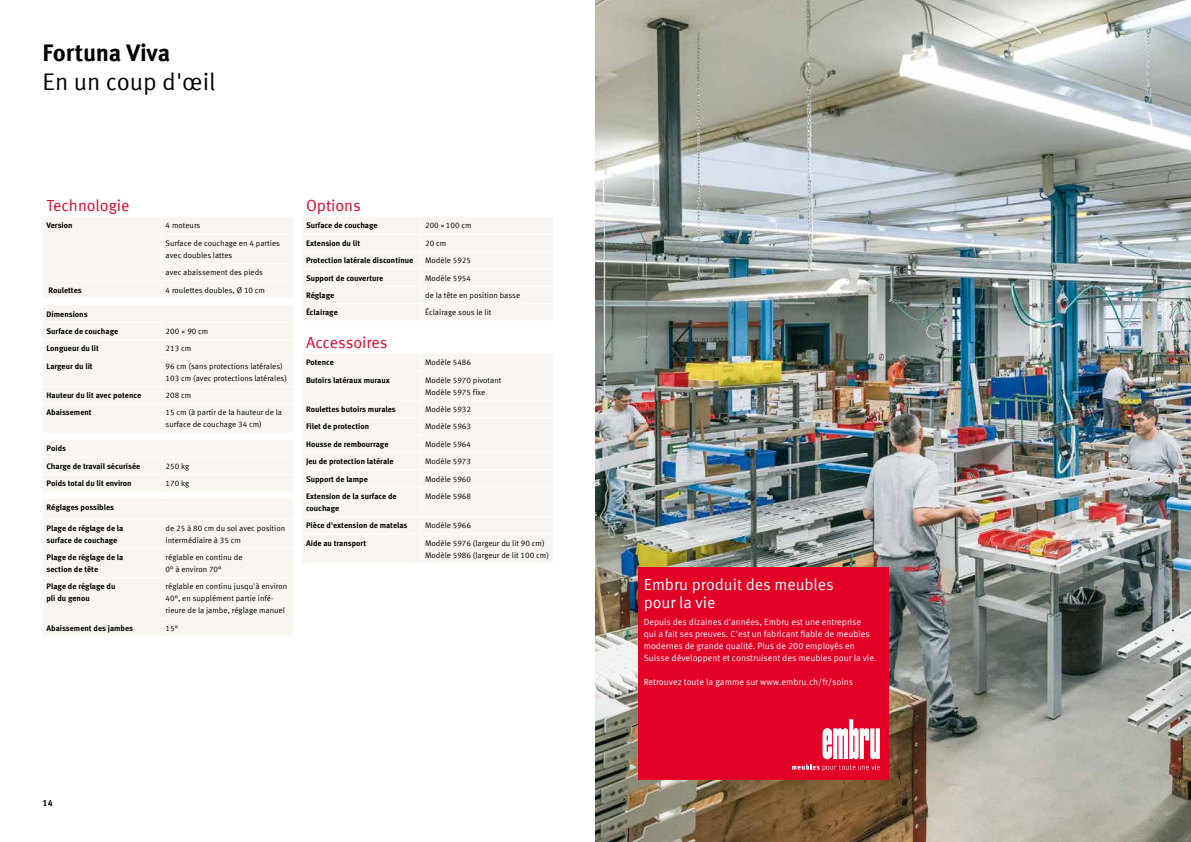
<style>
.page{position:relative;width:1191px;height:842px;background:#fff}
.page>*{position:absolute;margin:0;border:0;box-sizing:border-box;transform-origin:0 0}
.t1{font:24px "Meta Offc Norm";letter-spacing:-.005em;color:#000}
.t2{font:700 24px "Meta Offc";letter-spacing:-.01em;color:#000}
.t3{font:16px/18px "Meta Offc Norm";color:#fff}
.t4{font:16px "Meta Offc Norm";color:#e20026}
.t5{font:9px/12px "Meta Offc Norm";color:#fff}
.t6{font:9px "Meta Offc Norm";color:#000}
.t7{font:8px/12px "Meta Offc Norm";color:#000}
.t8{font:700 8px/12px "Meta Offc";color:#000}
</style>
<div class="page">
<img style="left:595px;top:0;width:596px;height:842px">
<div style="left:43px;top:306px;width:250px;height:126px;background:#f9f6f2"></div>
<div style="left:43px;top:217px;width:250px;height:80px;background:#f9f6f2"></div>
<div style="left:302px;top:217px;width:251px;height:103px;background:#f9f6f2"></div>
<div style="left:302px;top:354px;width:251px;height:209px;background:#f9f6f2"></div>
<hr style="left:302px;top:370px;width:119px;height:1px;background:#fff">
<hr style="left:421px;top:370px;width:132px;height:1px;background:#fff">
<hr style="left:302px;top:400px;width:119px;height:1px;background:#fff">
<hr style="left:421px;top:400px;width:132px;height:1px;background:#fff">
<hr style="left:302px;top:417px;width:119px;height:1px;background:#fff">
<hr style="left:421px;top:417px;width:132px;height:1px;background:#fff">
<hr style="left:302px;top:435px;width:119px;height:1px;background:#fff">
<hr style="left:421px;top:435px;width:132px;height:1px;background:#fff">
<hr style="left:302px;top:452px;width:119px;height:1px;background:#fff">
<hr style="left:421px;top:452px;width:132px;height:1px;background:#fff">
<hr style="left:302px;top:469px;width:119px;height:1px;background:#fff">
<hr style="left:421px;top:469px;width:132px;height:1px;background:#fff">
<hr style="left:302px;top:487px;width:119px;height:1px;background:#fff">
<hr style="left:421px;top:487px;width:132px;height:1px;background:#fff">
<hr style="left:302px;top:516px;width:119px;height:1px;background:#fff">
<hr style="left:421px;top:516px;width:132px;height:1px;background:#fff">
<hr style="left:302px;top:533px;width:119px;height:1px;background:#fff">
<hr style="left:421px;top:533px;width:132px;height:1px;background:#fff">
<svg style="left:420px;top:354px;width:1px;height:209px"></svg>
<div style="left:43px;top:440px;width:250px;height:51px;background:#f9f6f2"></div>
<div style="left:43px;top:499px;width:250px;height:137px;background:#f9f6f2"></div>
<div style="left:638px;top:567px;width:251px;height:212px;background:#e20026"></div>
<svg style="left:792px;top:719px;width:88px;height:52px"></svg>
<h1 class="t2" style="left:43px;top:38px;width:129px">Fortuna Viva</h1>
<h1 class="t1" style="left:43px;top:67px;width:174px">En un coup d'œil</h1>
<h2 class="t4" style="left:47px;top:196px;width:85px">Technologie</h2>
<p class="t8" style="left:47px;top:220px;width:28px">Version</p>
<p class="t7" style="left:166px;top:217px;width:116px;line-height:17.4px">4 moteurs<br>Surface de couchage en 4 parties</p>
<p class="t7" style="left:166px;top:246px;width:99px;line-height:17.4px">avec doubles lattes<br>avec abaissement des pieds</p>
<p class="t8" style="left:48px;top:284px;width:35px">Roulettes</p>
<p class="t7" style="left:166px;top:284px;width:101px">4 roulettes doubles, Ø 10 cm</p>
<p class="t8" style="left:47px;top:305px;width:73px;line-height:17.4px">Dimensions<br>Surface de couchage</p>
<p class="t7" style="left:166px;top:325px;width:44px">200 × 90 cm</p>
<p class="t8" style="left:47px;top:343px;width:54px">Longueur du lit</p>
<p class="t7" style="left:166px;top:343px;width:27px">213 cm</p>
<p class="t8" style="left:47px;top:360px;width:48px">Largeur du lit</p>
<p class="t7" style="left:166px;top:360px;width:123px">96 cm (sans protections latérales)<br>103 cm (avec protections latérales)</p>
<p class="t8" style="left:47px;top:389px;width:96px">Hauteur du lit avec potence</p>
<p class="t7" style="left:166px;top:389px;width:27px">208 cm</p>
<p class="t8" style="left:47px;top:407px;width:47px">Abaissement</p>
<p class="t7" style="left:166px;top:407px;width:118px">15 cm (à partir de la hauteur de la surface de couchage 34 cm)</p>
<p class="t8" style="left:47px;top:440px;width:95px;line-height:17.4px">Poids<br>Charge de travail sécurisée</p>
<p class="t7" style="left:166px;top:460px;width:25px">250 kg</p>
<p class="t8" style="left:47px;top:478px;width:87px">Poids total du lit environ</p>
<p class="t7" style="left:166px;top:477px;width:25px">170 kg</p>
<p class="t8" style="left:47px;top:502px;width:69px">Réglages possibles</p>
<p class="t8" style="left:47px;top:522px;width:78px">Plage de réglage de la surface de couchage</p>
<p class="t7" style="left:166px;top:522px;width:121px">de 25 à 80 cm du sol avec position intermédiaire à 35 cm</p>
<p class="t8" style="left:47px;top:551px;width:78px">Plage de réglage de la section de tête</p>
<p class="t7" style="left:166px;top:551px;width:78px">réglable en continu de<br>0° à environ 70°</p>
<p class="t8" style="left:47px;top:581px;width:70px">Plage de réglage du pli du genou</p>
<p class="t7" style="left:166px;top:581px;width:123px">réglable en continu jusqu'à environ<br>40°, en supplément partie infé&shy;rieure de la jambe, réglage manuel</p>
<p class="t8" style="left:47px;top:622px;width:88px">Abaissement des jambes</p>
<p class="t7" style="left:166px;top:622px;width:14px">15°</p>
<h2 class="t4" style="left:306px;top:196px;width:56px">Options</h2>
<p class="t8" style="left:306px;top:220px;width:73px">Surface de couchage</p>
<p class="t7" style="left:425px;top:220px;width:48px">200 ×100 cm</p>
<p class="t8" style="left:306px;top:237px;width:56px">Extension du lit</p>
<p class="t7" style="left:425px;top:237px;width:23px">20 cm</p>
<p class="t8" style="left:306px;top:255px;width:109px">Protection latérale discontinue</p>
<p class="t7" style="left:425px;top:255px;width:47px">Modèle 5925</p>
<p class="t8" style="left:306px;top:272px;width:79px">Support de couverture</p>
<p class="t7" style="left:425px;top:272px;width:47px">Modèle 5954</p>
<p class="t8" style="left:306px;top:289px;width:30px">Réglage</p>
<p class="t7" style="left:425px;top:289px;width:97px">de la tête en position basse</p>
<p class="t8" style="left:306px;top:307px;width:33px">Éclairage</p>
<p class="t7" style="left:425px;top:307px;width:68px">Éclairage sous le lit</p>
<h2 class="t4" style="left:306px;top:333px;width:83px">Accessoires</h2>
<p class="t8" style="left:306px;top:357px;width:29px">Potence</p>
<p class="t7" style="left:425px;top:357px;width:47px">Modèle 5486</p>
<p class="t8" style="left:306px;top:374px;width:85px">Butoirs latéraux muraux</p>
<p class="t7" style="left:425px;top:374px;width:78px">Modèle 5970 pivotant<br>Modèle 5975 fixe</p>
<p class="t8" style="left:306px;top:403px;width:91px">Roulettes butoirs murales</p>
<p class="t7" style="left:425px;top:403px;width:47px">Modèle 5932</p>
<p class="t8" style="left:306px;top:421px;width:65px">Filet de protection</p>
<p class="t7" style="left:425px;top:421px;width:47px">Modèle 5963</p>
<p class="t8" style="left:306px;top:438px;width:84px">Housse de rembourrage</p>
<p class="t7" style="left:425px;top:438px;width:47px">Modèle 5964</p>
<p class="t8" style="left:306px;top:456px;width:89px">Jeu de protection latérale</p>
<p class="t7" style="left:425px;top:456px;width:47px">Modèle 5973</p>
<p class="t8" style="left:306px;top:473px;width:63px">Support de lampe</p>
<p class="t7" style="left:425px;top:473px;width:47px">Modèle 5960</p>
<p class="t8" style="left:306px;top:490px;width:92px">Extension de la surface de couchage</p>
<p class="t7" style="left:425px;top:490px;width:47px">Modèle 5968</p>
<p class="t8" style="left:306px;top:520px;width:103px">Pièce d'extension de matelas</p>
<p class="t7" style="left:425px;top:520px;width:47px">Modèle 5966</p>
<p class="t8" style="left:306px;top:537px;width:62px">Aide au transport</p>
<p class="t7" style="left:425px;top:537px;width:125px">Modèle 5976 (largeur du lit 90 cm)<br>Modèle 5986 (largeur de lit 100 cm)</p>
<p class="t6" style="left:43px;top:798px;width:12px">14</p>
<h2 class="t3" style="left:643px;top:576px;width:192px">Embru produit des meubles pour la vie</h2>
<p class="t5" style="left:643px;top:616px;width:234px">Depuis des dizaines d'années, Embru est une entreprise<br>qui a fait ses preuves. C'est un fabricant fiable de meubles modernes de grande qualité. Plus de 200 employés en Suisse développent et construisent des meubles pour la vie.</p>
<p class="t5" style="left:643px;top:676px;width:211px">Retrouvez toute la gamme sur www.embru.ch/fr/soins</p>
</div>
